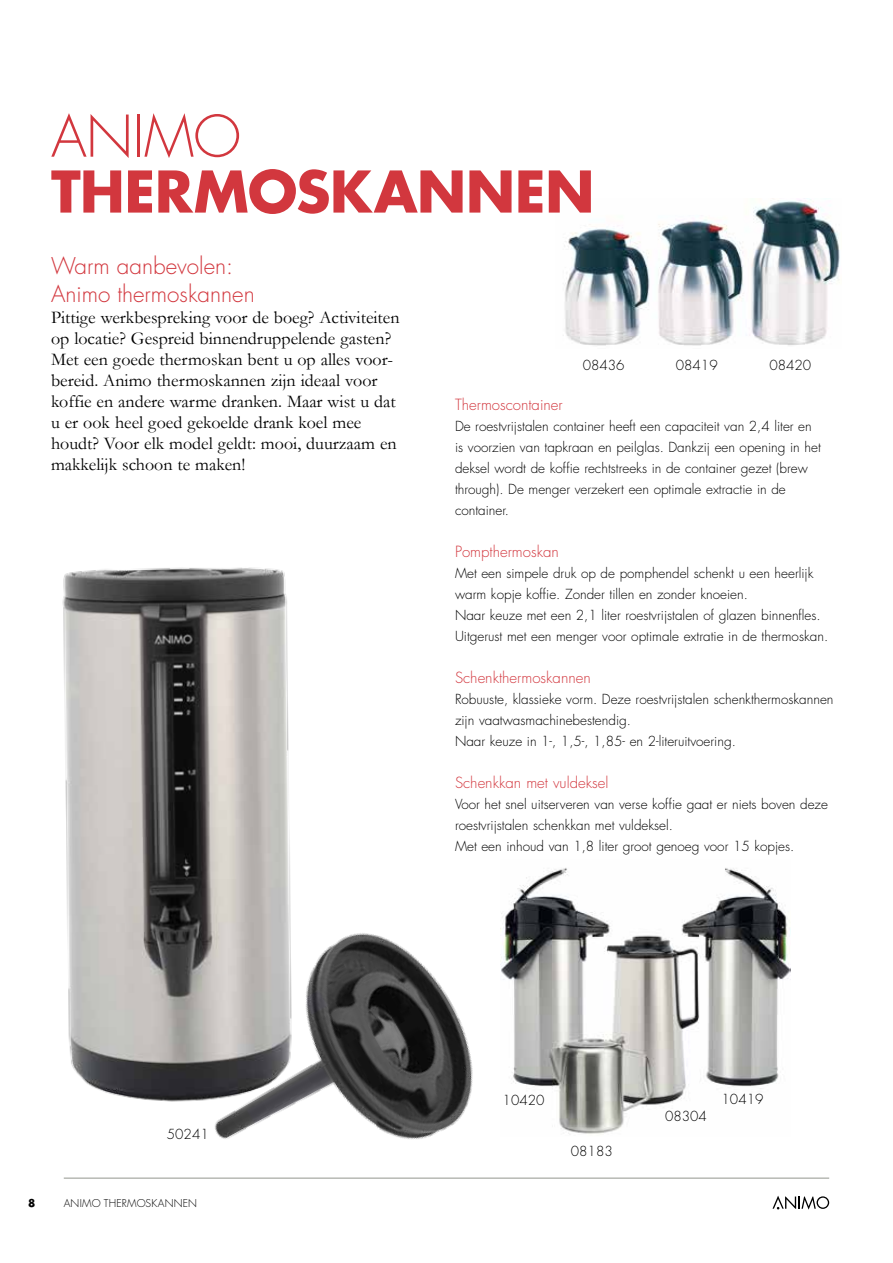
<style>
.page{position:relative;width:893px;height:1263px;background:#fff}
.page>*{position:absolute;margin:0;border:0;box-sizing:border-box;transform-origin:0 0}
.t1{font:700 55.95px "Futura Std";letter-spacing:-.005em;color:#d2373e}
.t2{font:300 55.95px "Futura Std";letter-spacing:-.01em;color:#d2373e}
.t3{font:300 22.5px/28.5px "Futura Std";color:#d2373e}
.t4{font:18px/21px "Garamond";color:#000}
.t5{font:300 15px "Futura Std";color:#d2373e}
.t6{font:300 13.5px/21px "Futura Std";color:#000}
.t7{font:300 10.5px "Futura Std";letter-spacing:.015em;color:#000}
.t8{font:700 10.5px "Futura Std";color:#000}
</style>
<div class="page">
<svg style="left:772px;top:1195px;width:57px;height:14px"></svg>
<hr style="left:64px;top:1178px;width:765px;height:1px;background:#94968f">
<img style="left:62px;top:567px;width:229px;height:533px">
<img style="left:564px;top:198px;width:276px;height:148px">
<img style="left:517px;top:868px;width:274px;height:266px">
<img style="left:149px;top:891px;width:372px;height:288px">
<h1 class="t2" style="left:51px;top:102px;width:192px">ANIMO</h1>
<h1 class="t1" style="left:51px;top:154px;width:545px">THERMOSKANNEN</h1>
<h2 class="t3" style="left:51px;top:252px;width:205px">Warm aanbevolen:<br>Animo thermoskannen</h2>
<p class="t4" style="left:51px;top:307px;width:350px">Pittige werkbespreking voor de boeg? Activiteiten op locatie? Gespreid binnendruppelende gasten?<br>Met een goede thermoskan bent u op alles voor&shy;bereid. Animo thermoskannen zijn ideaal voor koffie en andere warme dranken. Maar wist u dat u er ook heel goed gekoelde drank koel mee houdt? Voor elk model geldt: mooi, duurzaam en makkelijk schoon te maken!</p>
<p class="t6" style="left:583px;top:355px;width:43px">08436</p>
<p class="t6" style="left:676px;top:355px;width:43px">08419</p>
<p class="t6" style="left:769px;top:355px;width:43px">08420</p>
<p class="t5" style="left:455px;top:395px;width:109px">Thermoscontainer</p>
<p class="t6" style="left:455px;top:416px;width:367px">De roestvrijstalen container heeft een capaciteit van 2,4 liter en is voorzien van tapkraan en peilglas. Dankzij een opening in het deksel wordt de koffie rechtstreeks in de container gezet (brew through). De menger verzekert een optimale extractie in de container.</p>
<p class="t5" style="left:455px;top:542px;width:105px">Pompthermoskan</p>
<p class="t6" style="left:455px;top:563px;width:375px">Met een simpele druk op de pomphendel schenkt u een heerlijk warm kopje koffie. Zonder tillen en zonder knoeien.<br>Naar keuze met een 2,1 liter roestvrijstalen of glazen binnenfles.<br>Uitgerust met een menger voor optimale extratie in de thermoskan.</p>
<p class="t5" style="left:455px;top:668px;width:137px">Schenkthermoskannen</p>
<p class="t6" style="left:455px;top:689px;width:380px">Robuuste, klassieke vorm. Deze roestvrijstalen schenkthermoskannen zijn vaatwasmachinebestendig.<br>Naar keuze in 1-, 1,5-, 1,85- en 2-literuitvoering.</p>
<p class="t5" style="left:455px;top:773px;width:155px">Schenkkan met vuldeksel</p>
<p class="t6" style="left:455px;top:794px;width:374px">Voor het snel uitserveren van verse koffie gaat er niets boven deze roestvrijstalen schenkkan met vuldeksel.<br>Met een inhoud van 1,8 liter groot genoeg voor 15 kopjes.</p>
<p class="t6" style="left:167px;top:1124px;width:43px">50241</p>
<p class="t8" style="left:28px;top:1196px;width:9px">8</p>
<p class="t7" style="left:64px;top:1197px;width:135px">ANIMO THERMOSKANNEN</p>
<p class="t6" style="left:503px;top:1090px;width:43px">10420</p>
<p class="t6" style="left:571px;top:1141px;width:43px">08183</p>
<p class="t6" style="left:665px;top:1106px;width:43px">08304</p>
<p class="t6" style="left:722px;top:1088px;width:43px">10419</p>
</div>
